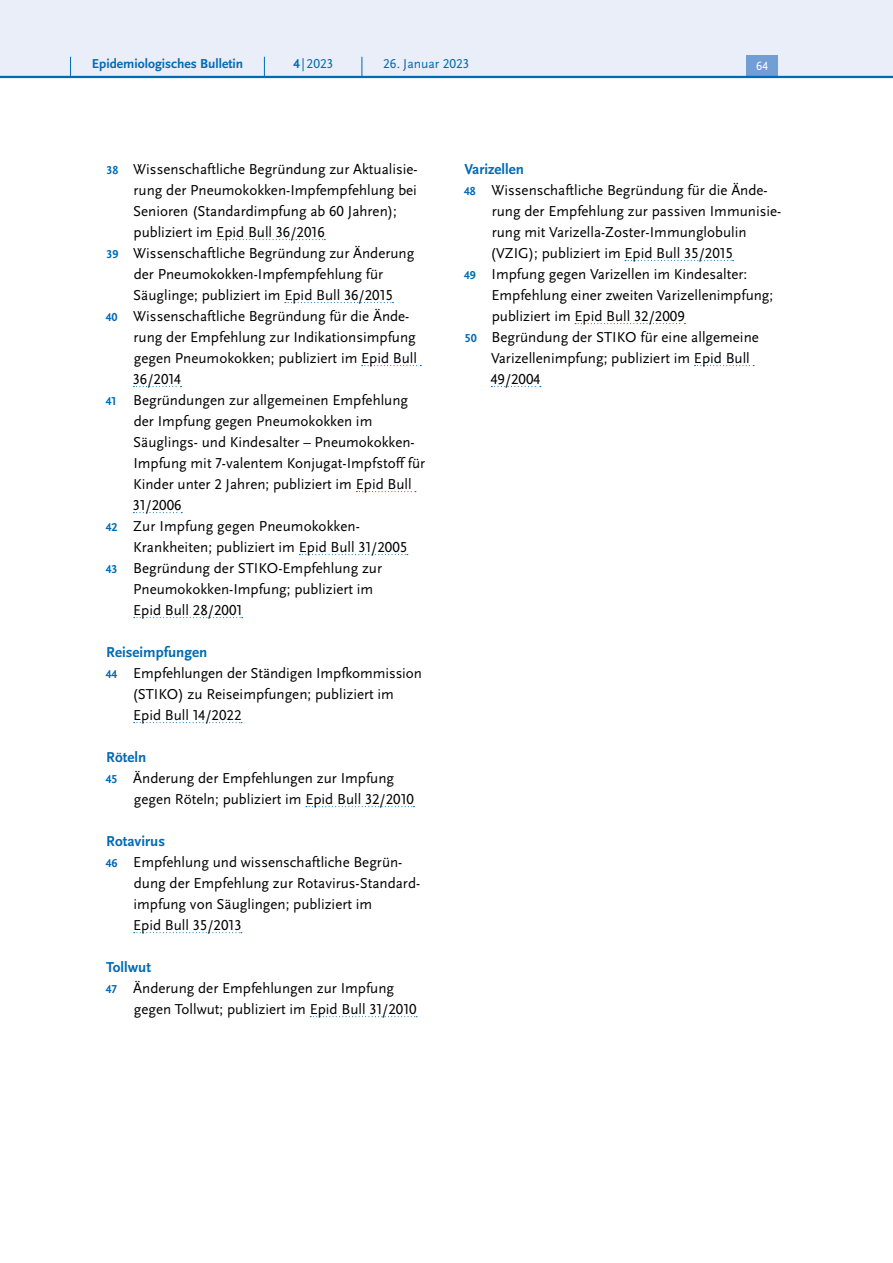
<style>
.page{position:relative;width:893px;height:1263px;background:#fff}
.page>*{position:absolute;margin:0;border:0;box-sizing:border-box;transform-origin:0 0}
.t1{font:15px/21px "Scala Sans Pro";color:#000}
.t2{font:700 15px "Scala Sans Pro";color:#006ab4}
.t3{font:700 13.5px "Scala Sans Pro";color:#006ab4}
.t4{font:13.5px "Scala Sans Pro";color:#006ab4}
.t5{font:12.45px "Scala Sans Pro";color:#fff}
.s1{font-weight:700}
.s2{font-weight:700;font-size:12px;color:#006ab4}
</style>
<div class="page">
<svg style="left:217px;top:239px;width:108px;height:1px"></svg>
<svg style="left:285px;top:302px;width:108px;height:1px"></svg>
<svg style="left:362px;top:365px;width:59px;height:1px"></svg>
<svg style="left:133px;top:386px;width:48px;height:1px"></svg>
<svg style="left:356px;top:491px;width:60px;height:1px"></svg>
<svg style="left:133px;top:512px;width:49px;height:1px"></svg>
<svg style="left:299px;top:554px;width:109px;height:1px"></svg>
<svg style="left:134px;top:617px;width:109px;height:1px"></svg>
<svg style="left:134px;top:722px;width:108px;height:1px"></svg>
<svg style="left:306px;top:806px;width:108px;height:1px"></svg>
<svg style="left:134px;top:932px;width:108px;height:1px"></svg>
<svg style="left:310px;top:1016px;width:107px;height:1px"></svg>
<svg style="left:625px;top:260px;width:109px;height:1px"></svg>
<svg style="left:575px;top:323px;width:110px;height:1px"></svg>
<svg style="left:694px;top:365px;width:60px;height:1px"></svg>
<svg style="left:491px;top:386px;width:50px;height:1px"></svg>
<div style="left:0;top:0;width:893px;height:77px;background:#eaeef9"></div>
<div style="left:746px;top:55px;width:32px;height:21px;background:#719ed4"></div>
<hr style="left:0;top:76px;width:893px;height:2px;background:#006ab4">
<svg style="left:70px;top:57px;width:1px;height:19px"></svg>
<svg style="left:264px;top:57px;width:1px;height:19px"></svg>
<svg style="left:362px;top:57px;width:1px;height:19px"></svg>
<p class="t3" style="left:92px;top:55px;width:153px">Epidemiologisches Bulletin</p>
<p class="t4" style="left:294px;top:55px;width:41px"><span class="s1">4</span> | 2023</p>
<p class="t4" style="left:383px;top:55px;width:88px">26. Januar 2023</p>
<p class="t5" style="left:756px;top:59px;width:13px">64</p>
<p class="t1" style="left:133px;top:158px;width:286px;text-indent:-27px"><span class="s2">38</span> Wissenschaftliche Begründung zur Aktualisie&shy;rung der Pneumokokken-Impfempfehlung bei Senioren (Standardimpfung ab 60 Jahren); publiziert im Epid Bull 36/2016</p>
<p class="t1" style="left:107px;top:242px;width:309px;text-align:center"><span class="s2">39</span> Wissenschaftliche Begründung zur Änderung der Pneumokokken-Impfempfehlung für<br>Säuglinge; publiziert im Epid Bull 36/2015</p>
<p class="t1" style="left:133px;top:305px;width:286px;text-indent:-27px"><span class="s2">40</span> Wissenschaftliche Begründung für die Ände&shy;rung der Empfehlung zur Indikationsimpfung gegen Pneumokokken; publiziert im Epid Bull 36/2014</p>
<p class="t1" style="left:133px;top:389px;width:294px;text-indent:-27px"><span class="s2">41</span> Begründungen zur allgemeinen Empfehlung der Impfung gegen Pneumokokken im Säuglings- und Kindesalter – Pneumokokken-Impfung mit 7-valentem Konjugat-Impfstoff für Kinder unter 2 Jahren; publiziert im Epid Bull 31/2006</p>
<p class="t1" style="left:133px;top:515px;width:276px;text-indent:-27px"><span class="s2">42</span> Zur Impfung gegen Pneumokokken-<br>Krankheiten; publiziert im Epid Bull 31/2005</p>
<p class="t1" style="left:133px;top:557px;width:250px;text-indent:-27px"><span class="s2">43</span> Begründung der STIKO-Empfehlung zur<br>Pneumokokken-Impfung; publiziert im<br>Epid Bull 28/2001</p>
<h4 class="t2" style="left:106px;top:643px;width:102px">Reiseimpfungen</h4>
<p class="t1" style="left:132px;top:662px;width:291px;text-indent:-26px"><span class="s2">44</span> Empfehlungen der Ständigen Impfkommission (STIKO) zu Reiseimpfungen; publiziert im<br>Epid Bull 14/2022</p>
<h4 class="t2" style="left:106px;top:748px;width:41px">Röteln</h4>
<p class="t1" style="left:134px;top:767px;width:282px;text-indent:-28px"><span class="s2">45</span> Änderung der Empfehlungen zur Impfung gegen Röteln; publiziert im Epid Bull 32/2010</p>
<h4 class="t2" style="left:106px;top:832px;width:60px">Rotavirus</h4>
<p class="t1" style="left:133px;top:851px;width:287px;text-indent:-27px"><span class="s2">46</span> Empfehlung und wissenschaftliche Begrün&shy;dung der Empfehlung zur Rotavirus-Standard&shy;impfung von Säuglingen; publiziert im<br>Epid Bull 35/2013</p>
<h4 class="t2" style="left:106px;top:958px;width:46px">Tollwut</h4>
<p class="t1" style="left:134px;top:977px;width:284px;text-indent:-28px"><span class="s2">47</span> Änderung der Empfehlungen zur Impfung gegen Tollwut; publiziert im Epid Bull 31/2010</p>
<h4 class="t2" style="left:465px;top:160px;width:61px">Varizellen</h4>
<p class="t1" style="left:491px;top:179px;width:292px;text-indent:-26px"><span class="s2">48</span> Wissenschaftliche Begründung für die Ände&shy;rung der Empfehlung zur passiven Immunisie&shy;rung mit Varizella-Zoster-Immunglobulin (VZIG); publiziert im Epid Bull 35/2015</p>
<p class="t1" style="left:491px;top:263px;width:283px;text-indent:-27px"><span class="s2">49</span> Impfung gegen Varizellen im Kindesalter:<br>Empfehlung einer zweiten Varizellenimpfung; publiziert im Epid Bull 32/2009</p>
<p class="t1" style="left:491px;top:326px;width:270px;text-indent:-26px"><span class="s2">50</span> Begründung der STIKO für eine allgemeine<br>Varizellenimpfung; publiziert im Epid Bull<br>49/2004</p>
</div>
